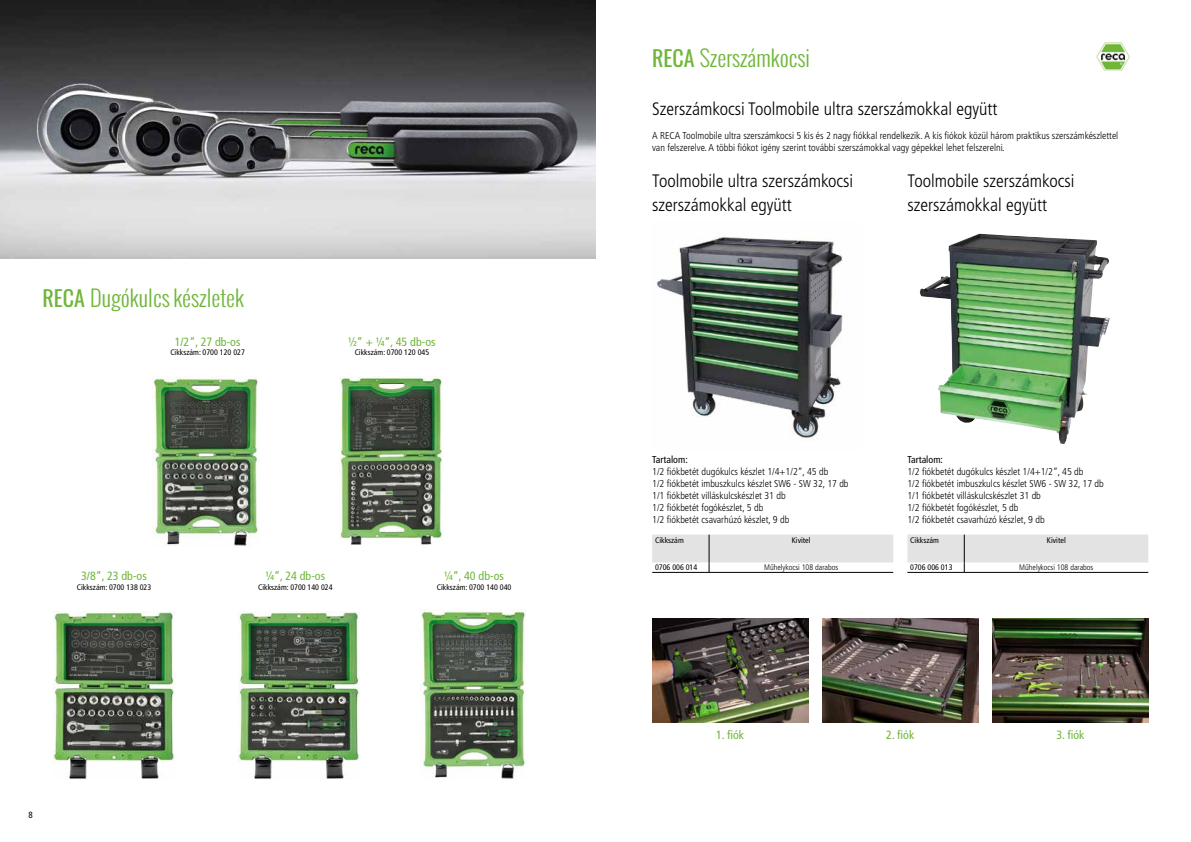
<style>
.page{position:relative;width:1191px;height:842px;background:#fff}
.page>*{position:absolute;margin:0;border:0;box-sizing:border-box;transform-origin:0 0}
.t1{font:300 22px "Oswald";color:#6fb639}
.t2{font:300 condensed 18px/24px "Frutiger LT Pro";color:#000}
.t3{font:condensed 12px "Frutiger LT Pro";color:#6fb639}
.t4{font:300 condensed 10px/12px "Frutiger LT Pro";color:#000}
.t5{font:condensed 10px "Frutiger LT Pro";color:#000}
.t6{font:condensed 9px "Frutiger LT Pro";color:#000}
.t7{font:condensed 8px "Frutiger LT Pro";color:#000}
.t8{font:300 condensed 8px "Frutiger LT Pro";color:#000}
.s1{font-weight:400}
</style>
<div class="page">
<img style="left:656px;top:237px;width:187px;height:201px">
<img style="left:0;top:0;width:595px;height:259px">
<img style="left:153px;top:376px;width:105px;height:170px">
<img style="left:339px;top:377px;width:104px;height:168px">
<img style="left:54px;top:611px;width:120px;height:168px">
<img style="left:238px;top:611px;width:121px;height:168px">
<img style="left:420px;top:610px;width:105px;height:169px">
<svg style="left:652px;top:535px;width:241px;height:37px"></svg>
<hr style="left:652px;top:572px;width:57px;height:1px;background:#000">
<hr style="left:709px;top:572px;width:184px;height:1px;background:#000">
<img style="left:1096px;top:43px;width:34px;height:28px">
<svg style="left:907px;top:535px;width:241px;height:37px"></svg>
<hr style="left:907px;top:572px;width:57px;height:1px;background:#000">
<hr style="left:964px;top:572px;width:184px;height:1px;background:#000">
<img style="left:919px;top:234px;width:190px;height:210px">
<img style="left:652px;top:619px;width:156px;height:104px">
<img style="left:822px;top:619px;width:156px;height:104px">
<img style="left:992px;top:619px;width:156px;height:104px">
<h1 class="t1" style="left:43px;top:282px;width:203px"><span class="s1">RECA</span> Dugókulcs készletek</h1>
<p class="t3" style="left:175px;top:335px;width:67px">1/2“, 27 db-os</p>
<p class="t7" style="left:170px;top:348px;width:76px">Cikkszám: 0700 120 027</p>
<p class="t3" style="left:348px;top:335px;width:89px">½“ + ¼“, 45 db-os</p>
<p class="t7" style="left:355px;top:348px;width:76px">Cikkszám: 0700 120 045</p>
<p class="t3" style="left:81px;top:569px;width:67px">3/8“, 23 db-os</p>
<p class="t7" style="left:77px;top:582px;width:76px">Cikkszám: 0700 138 023</p>
<p class="t3" style="left:265px;top:569px;width:61px">¼“, 24 db-os</p>
<p class="t7" style="left:258px;top:582px;width:76px">Cikkszám: 0700 140 024</p>
<p class="t3" style="left:444px;top:569px;width:61px">¼“, 40 db-os</p>
<p class="t7" style="left:437px;top:582px;width:76px">Cikkszám: 0700 140 040</p>
<p class="t6" style="left:28px;top:809px;width:6px">8</p>
<h1 class="t1" style="left:652px;top:42px;width:159px"><span class="s1">RECA</span> Szerszámkocsi</h1>
<h2 class="t2" style="left:652px;top:96px;width:347px">Szerszámkocsi Toolmobile ultra szerszámokkal együtt</h2>
<p class="t4" style="left:652px;top:129px;width:467px">A RECA Toolmobile ultra szerszámkocsi 5 kis és 2 nagy fiókkal rendelkezik. A kis fiókok közül három praktikus szerszámkészlettel van felszerelve. A többi fiókot igény szerint további szerszámokkal vagy gépekkel lehet felszerelni.</p>
<h2 class="t2" style="left:907px;top:168px;width:168px">Toolmobile szerszámkocsi szerszámokkal együtt</h2>
<h2 class="t2" style="left:652px;top:168px;width:202px">Toolmobile ultra szerszámkocsi szerszámokkal együtt</h2>
<p class="t5" style="left:652px;top:453px;width:37px">Tartalom:</p>
<p class="t4" style="left:652px;top:465px;width:198px">1/2 fiókbetét dugókulcs készlet 1/4+1/2“, 45 db<br>1/2 fiókbetét imbuszkulcs készlet SW6 - SW 32, 17 db 1/1 fiókbetét villáskulcskészlet 31 db<br>1/2 fiókbetét fogókészlet, 5 db<br>1/2 fiókbetét csavarhúzó készlet, 9 db</p>
<p class="t7" style="left:655px;top:536px;width:30px">Cikkszám</p>
<p class="t7" style="left:792px;top:536px;width:20px">Kivitel</p>
<p class="t7" style="left:655px;top:563px;width:44px">0706 006 014</p>
<p class="t8" style="left:764px;top:563px;width:76px">Műhelykocsi 108 darabos</p>
<p class="t5" style="left:907px;top:453px;width:37px">Tartalom:</p>
<p class="t4" style="left:907px;top:465px;width:198px">1/2 fiókbetét dugókulcs készlet 1/4+1/2“, 45 db<br>1/2 fiókbetét imbuszkulcs készlet SW6 - SW 32, 17 db 1/1 fiókbetét villáskulcskészlet 31 db<br>1/2 fiókbetét fogókészlet, 5 db<br>1/2 fiókbetét csavarhúzó készlet, 9 db</p>
<p class="t7" style="left:910px;top:536px;width:30px">Cikkszám</p>
<p class="t7" style="left:1047px;top:536px;width:20px">Kivitel</p>
<p class="t7" style="left:910px;top:563px;width:44px">0706 006 013</p>
<p class="t8" style="left:1019px;top:563px;width:76px">Műhelykocsi 108 darabos</p>
<p class="t3" style="left:716px;top:727px;width:30px">1. fiók</p>
<p class="t3" style="left:886px;top:727px;width:30px">2. fiók</p>
<p class="t3" style="left:1056px;top:727px;width:30px">3. fiók</p>
</div>
